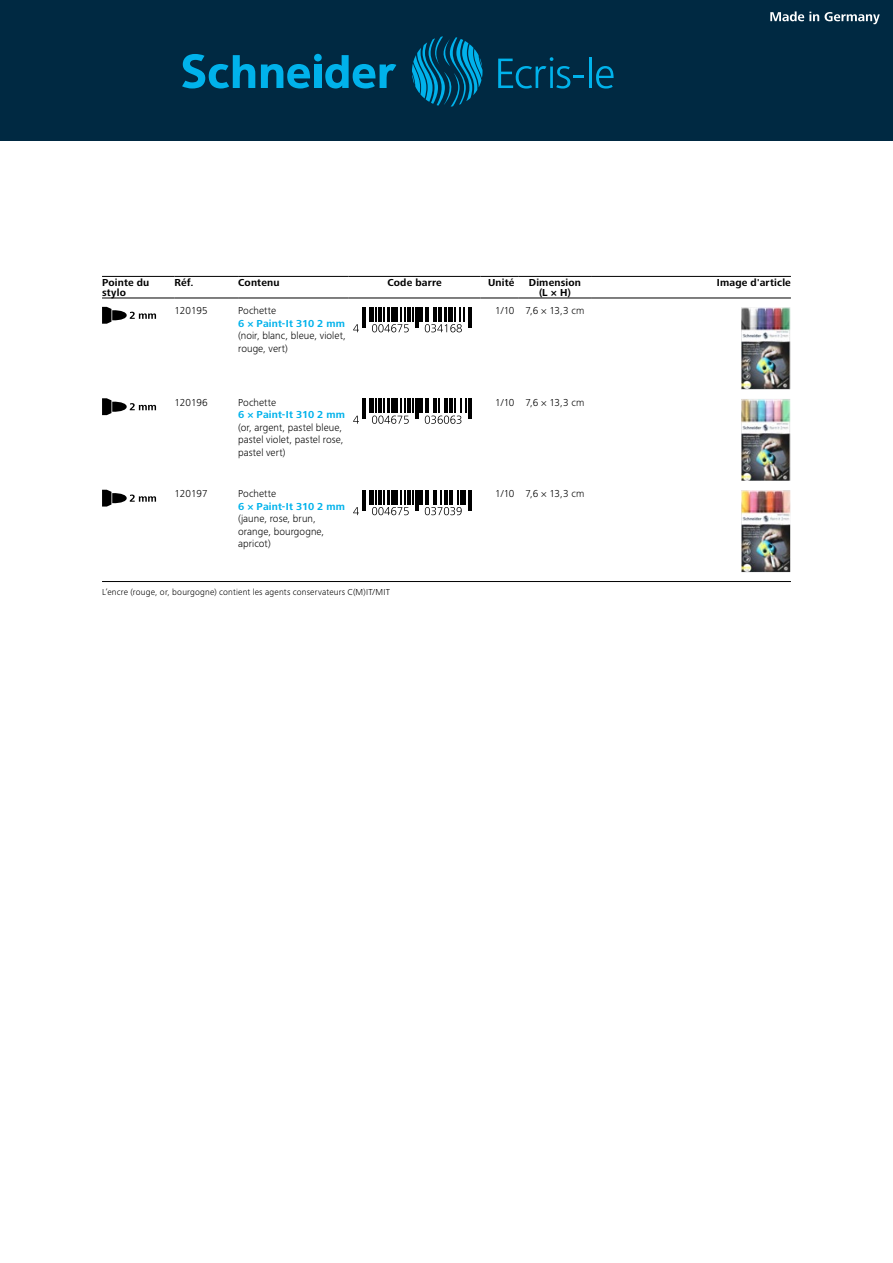
<style>
.page{position:relative;width:893px;height:1263px;background:#fff}
.page>*{position:absolute;margin:0;border:0;box-sizing:border-box;transform-origin:0 0}
.t1{font:300 10.5px/12.5px "Frutiger Next LTW1 G";letter-spacing:.005em;color:#000}
.t2{font:700 10.5px/9.8px "Frutiger Next LTW1 G";letter-spacing:.015em;color:#000}
.t3{font:700 10.5px "Frutiger Next LTW1 G";letter-spacing:.015em;color:#00b2eb}
.t4{font:300 9px "Frutiger Next LTW1 G";letter-spacing:.02em;color:#000}
</style>
<div class="page">
<div style="left:0;top:0;width:893px;height:140px;background:#002942"></div>
<svg style="left:770px;top:11px;width:49px;height:10px"></svg>
<svg style="left:825px;top:12px;width:55px;height:12px"></svg>
<svg style="left:182px;top:54px;width:73px;height:34px"></svg>
<div style="left:314px;top:54px;width:8px;height:7px;background:#00b2eb;border-radius:50%"></div>
<div style="left:314px;top:65px;width:7px;height:23px;background:#00b2eb"></div>
<svg style="left:261px;top:64px;width:49px;height:24px"></svg>
<svg style="left:325px;top:55px;width:71px;height:33px"></svg>
<svg style="left:412px;top:36px;width:70px;height:71px"></svg>
<svg style="left:498px;top:57px;width:86px;height:32px"></svg>
<hr style="left:589px;top:58px;width:3px;height:30px;background:#00b2eb">
<svg style="left:596px;top:66px;width:18px;height:23px"></svg>
<hr style="left:102px;top:276px;width:72px;height:1px;background:#000">
<hr style="left:102px;top:298px;width:72px;height:1px;background:#000">
<hr style="left:174px;top:276px;width:64px;height:1px;background:#000">
<hr style="left:174px;top:298px;width:64px;height:1px;background:#000">
<hr style="left:238px;top:276px;width:111px;height:1px;background:#000">
<hr style="left:238px;top:298px;width:111px;height:1px;background:#000">
<hr style="left:349px;top:276px;width:131px;height:1px;background:#000">
<hr style="left:349px;top:298px;width:131px;height:1px;background:#000">
<hr style="left:480px;top:276px;width:39px;height:1px;background:#000">
<hr style="left:480px;top:298px;width:39px;height:1px;background:#000">
<hr style="left:519px;top:276px;width:72px;height:1px;background:#000">
<hr style="left:519px;top:298px;width:72px;height:1px;background:#000">
<hr style="left:591px;top:276px;width:200px;height:1px;background:#000">
<hr style="left:591px;top:298px;width:200px;height:1px;background:#000">
<svg style="left:102px;top:307px;width:54px;height:17px"></svg>
<hr style="left:369px;top:307px;width:3px;height:14px;background:#000">
<hr style="left:417px;top:307px;width:2px;height:20px;background:#000">
<hr style="left:420px;top:307px;width:3px;height:14px;background:#000">
<svg style="left:353px;top:307px;width:13px;height:25px"></svg>
<svg style="left:372px;top:307px;width:44px;height:25px"></svg>
<svg style="left:425px;top:307px;width:46px;height:25px"></svg>
<img style="left:741px;top:307px;width:49px;height:82px">
<svg style="left:102px;top:398px;width:54px;height:17px"></svg>
<hr style="left:369px;top:398px;width:3px;height:15px;background:#000">
<hr style="left:417px;top:398px;width:2px;height:21px;background:#000">
<hr style="left:420px;top:398px;width:3px;height:15px;background:#000">
<svg style="left:353px;top:398px;width:13px;height:26px"></svg>
<svg style="left:372px;top:398px;width:44px;height:26px"></svg>
<svg style="left:425px;top:398px;width:46px;height:26px"></svg>
<img style="left:741px;top:399px;width:49px;height:82px">
<svg style="left:102px;top:490px;width:54px;height:16px"></svg>
<hr style="left:369px;top:490px;width:3px;height:14px;background:#000">
<hr style="left:417px;top:490px;width:2px;height:20px;background:#000">
<hr style="left:420px;top:490px;width:3px;height:14px;background:#000">
<svg style="left:353px;top:490px;width:13px;height:25px"></svg>
<svg style="left:372px;top:490px;width:44px;height:25px"></svg>
<svg style="left:425px;top:490px;width:46px;height:25px"></svg>
<img style="left:741px;top:490px;width:49px;height:82px">
<hr style="left:102px;top:581px;width:689px;height:1px;background:#000">
<p class="t2" style="left:102px;top:278px;width:49px">Pointe du stylo</p>
<p class="t2" style="left:174px;top:278px;width:21px">Réf.</p>
<p class="t2" style="left:238px;top:278px;width:43px">Contenu</p>
<p class="t2" style="left:387px;top:278px;width:56px">Code barre</p>
<p class="t2" style="left:488px;top:278px;width:28px">Unité</p>
<p class="t2" style="left:529px;top:278px;width:54px;text-align:center">Dimension (L × H)</p>
<p class="t2" style="left:717px;top:278px;width:76px">Image d'article</p>
<p class="t1" style="left:174px;top:305px;width:35px">120195</p>
<p class="t1" style="left:238px;top:305px;width:40px">Pochette</p>
<p class="t3" style="left:238px;top:317px;width:109px">6 × Paint-It 310 2 mm</p>
<p class="t1" style="left:238px;top:330px;width:109px">(noir, blanc, bleue, violet, rouge, vert)</p>
<p class="t1" style="left:495px;top:305px;width:91px">1/10 7,6 × 13,3 cm</p>
<p class="t1" style="left:174px;top:396px;width:35px">120196</p>
<p class="t1" style="left:238px;top:396px;width:40px">Pochette</p>
<p class="t3" style="left:238px;top:409px;width:109px">6 × Paint-It 310 2 mm</p>
<p class="t1" style="left:238px;top:421px;width:107px">(or, argent, pastel bleue, pastel violet, pastel rose, pastel vert)</p>
<p class="t1" style="left:174px;top:488px;width:35px">120197</p>
<p class="t1" style="left:238px;top:488px;width:40px">Pochette</p>
<p class="t3" style="left:238px;top:500px;width:109px">6 × Paint-It 310 2 mm</p>
<p class="t1" style="left:238px;top:512px;width:88px">(jaune, rose, brun, orange, bourgogne, apricot)</p>
<p class="t4" style="left:102px;top:587px;width:290px">L’encre (rouge, or, bourgogne) contient les agents conservateurs C(M)IT/MIT</p>
<p class="t1" style="left:495px;top:396px;width:91px">1/10 7,6 × 13,3 cm</p>
<p class="t1" style="left:495px;top:488px;width:91px">1/10 7,6 × 13,3 cm</p>
</div>
